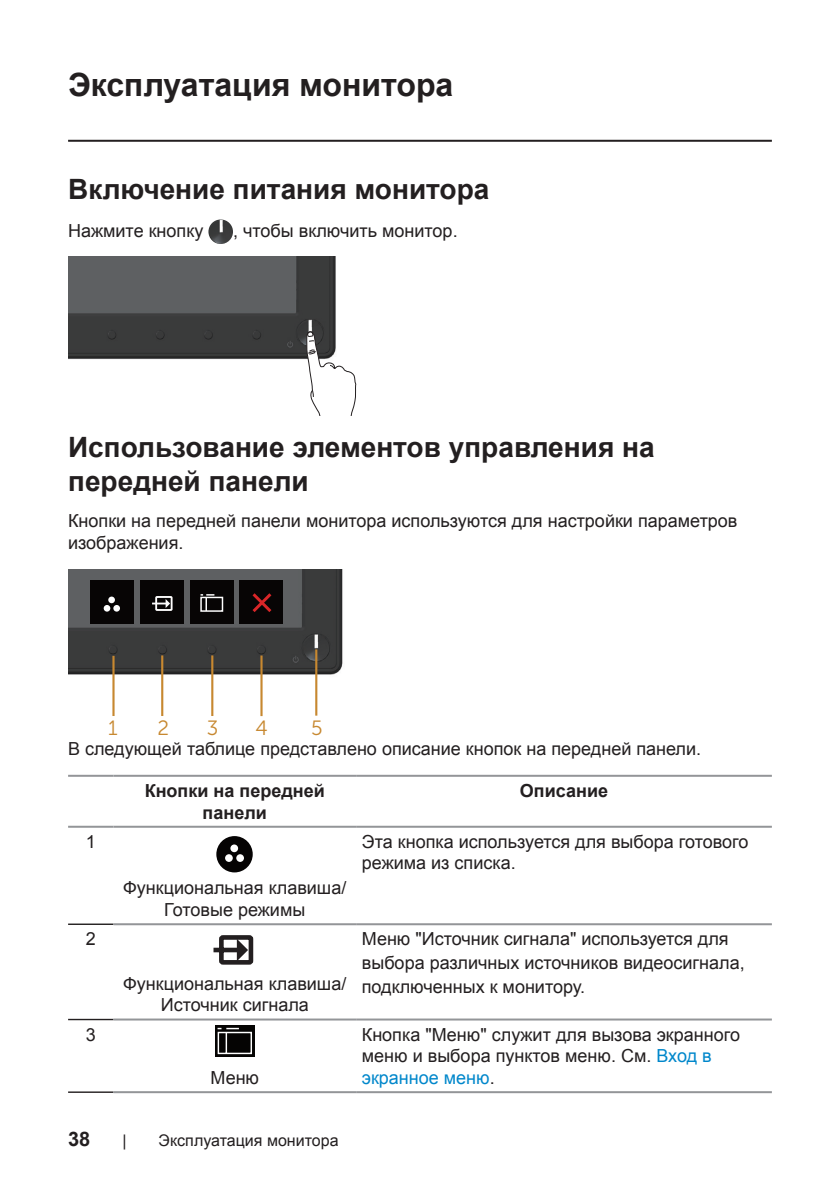
<style>
.page{position:relative;width:840px;height:1191px;background:#fff}
.page>*{position:absolute;margin:0;border:0;box-sizing:border-box;transform-origin:0 0}
.t1{font:700 32px "Arial";color:#231f20}
.t2{font:700 28px/33.6px "Arial";color:#231f20}
.t3{font:20.6px "Museo Sans For Dell 300";color:#c78830}
.t4{font:700 20px "Arial";color:#231f20}
.t5{font:18px/21.6px "Arial";color:#231f20}
.t6{font:700 18px/21.6px "Arial";color:#231f20;text-align:center}
.t7{font:16px "Arial";color:#231f20}
.s1{color:#0087cb}
</style>
<div class="page">
<hr style="left:68px;top:140px;width:703px;height:2px;background:#231f20">
<img style="left:208px;top:219px;width:25px;height:25px;border-radius:12px">
<img style="left:68px;top:257px;width:268px;height:102px">
<svg style="left:306px;top:331px;width:50px;height:84px"></svg>
<img style="left:68px;top:569px;width:275px;height:128px">
<hr style="left:211px;top:655px;width:2px;height:61px;background:#c78830">
<hr style="left:260px;top:655px;width:2px;height:61px;background:#c78830">
<hr style="left:161px;top:655px;width:2px;height:61px;background:#c78830">
<hr style="left:315px;top:649px;width:2px;height:66px;background:#c78830">
<hr style="left:112px;top:656px;width:2px;height:60px;background:#c78830">
<div style="left:90px;top:580px;width:44px;height:44px;background:#070505"></div>
<div style="left:108px;top:596px;width:7px;height:7px;background:#fff;border-radius:50%"></div>
<svg style="left:104px;top:605px;width:6px;height:6px"></svg>
<div style="left:113px;top:605px;width:7px;height:6px;background:#fff;border-radius:50%"></div>
<div style="left:239px;top:580px;width:44px;height:44px;background:#070505"></div>
<svg style="left:252px;top:593px;width:20px;height:19px"></svg>
<div style="left:190px;top:580px;width:43px;height:44px;background:#070505"></div>
<div style="left:200px;top:596px;width:23px;height:16px;border:1px solid #fff"></div>
<svg style="left:200px;top:594px;width:14px;height:17px"></svg>
<div style="left:140px;top:580px;width:43px;height:44px;background:#070505"></div>
<div style="left:155px;top:596px;width:17px;height:15px;border:2px solid #fff"></div>
<svg style="left:152px;top:599px;width:18px;height:9px"></svg>
<hr style="left:68px;top:923px;width:45px;height:2px;background:#231f20">
<hr style="left:68px;top:1018px;width:45px;height:2px;background:#231f20">
<hr style="left:68px;top:1091px;width:45px;height:1px;background:#231f20">
<hr style="left:68px;top:775px;width:45px;height:2px;background:#939598">
<hr style="left:113px;top:775px;width:243px;height:2px;background:#939598">
<hr style="left:356px;top:775px;width:415px;height:2px;background:#939598">
<hr style="left:113px;top:825px;width:243px;height:2px;background:#939598">
<hr style="left:356px;top:825px;width:415px;height:2px;background:#939598">
<hr style="left:113px;top:923px;width:243px;height:2px;background:#939598">
<hr style="left:356px;top:923px;width:415px;height:2px;background:#939598">
<hr style="left:113px;top:1018px;width:243px;height:2px;background:#939598">
<hr style="left:356px;top:1018px;width:415px;height:2px;background:#939598">
<hr style="left:113px;top:1091px;width:243px;height:2px;background:#939598">
<hr style="left:356px;top:1091px;width:415px;height:2px;background:#939598">
<hr style="left:68px;top:825px;width:45px;height:2px;background:#939598">
<div style="left:216px;top:836px;width:36px;height:36px;background:#050303;border-radius:50%"></div>
<div style="left:230px;top:844px;width:8px;height:8px;background:#fff;border-radius:50%"></div>
<div style="left:225px;top:854px;width:8px;height:8px;background:#fff;border-radius:50%"></div>
<div style="left:236px;top:854px;width:8px;height:8px;background:#fff;border-radius:50%"></div>
<svg style="left:213px;top:935px;width:40px;height:29px"></svg>
<svg style="left:215px;top:1025px;width:39px;height:31px"></svg>
<svg style="left:216px;top:1027px;width:36px;height:27px"></svg>
<h1 class="t1" style="left:68px;top:63px;width:386px">Эксплуатация монитора</h1>
<h2 class="t2" style="left:68px;top:173px;width:422px">Включение питания монитора</h2>
<p class="t5" style="left:68px;top:220px;width:137px">Нажмите кнопку</p>
<p class="t5" style="left:233px;top:220px;width:226px">, чтобы включить монитор.</p>
<h2 class="t2" style="left:68px;top:431px;width:587px">Использование элементов управления на передней панели</h2>
<p class="t5" style="left:68px;top:510px;width:670px">Кнопки на передней панели монитора используются для настройки параметров изображения.</p>
<p class="t3" style="left:108px;top:717px;width:11px">1</p>
<p class="t3" style="left:157px;top:716px;width:13px">2</p>
<p class="t3" style="left:207px;top:716px;width:13px">3</p>
<p class="t3" style="left:255px;top:716px;width:14px">4</p>
<p class="t3" style="left:311px;top:716px;width:13px">5</p>
<p class="t5" style="left:68px;top:738px;width:634px">В следующей таблице представлено описание кнопок на передней панели.</p>
<p class="t6" style="left:145px;top:780px;width:181px">Кнопки на передней панели</p>
<p class="t6" style="left:519px;top:780px;width:90px">Описание</p>
<p class="t5" style="left:86px;top:831px;width:12px">1</p>
<p class="t5" style="left:123px;top:877px;width:225px;text-align:center">Функциональная клавиша/<br>Готовые режимы</p>
<p class="t5" style="left:361px;top:831px;width:388px">Эта кнопка используется для выбора готового режима из списка.</p>
<p class="t5" style="left:86px;top:928px;width:12px">2</p>
<p class="t5" style="left:86px;top:1023px;width:12px">3</p>
<p class="t5" style="left:123px;top:972px;width:225px;text-align:center">Функциональная клавиша/<br>Источник сигнала</p>
<p class="t5" style="left:210px;top:1067px;width:50px">Меню</p>
<p class="t5" style="left:361px;top:927px;width:384px;line-height:24px">Меню "Источник сигнала" используется для выбора различных источников видеосигнала, подключенных к монитору.</p>
<p class="t5" style="left:361px;top:1023px;width:379px">Кнопка "Меню" служит для вызова экранного меню и выбора пунктов меню. См. <span class="s1">Вход в экранное меню</span>.</p>
<p class="t4" style="left:68px;top:1125px;width:24px">38</p>
<p class="t7" style="left:122px;top:1129px;width:6px">|</p>
<p class="t7" style="left:158px;top:1129px;width:181px">Эксплуатация монитора</p>
</div>
